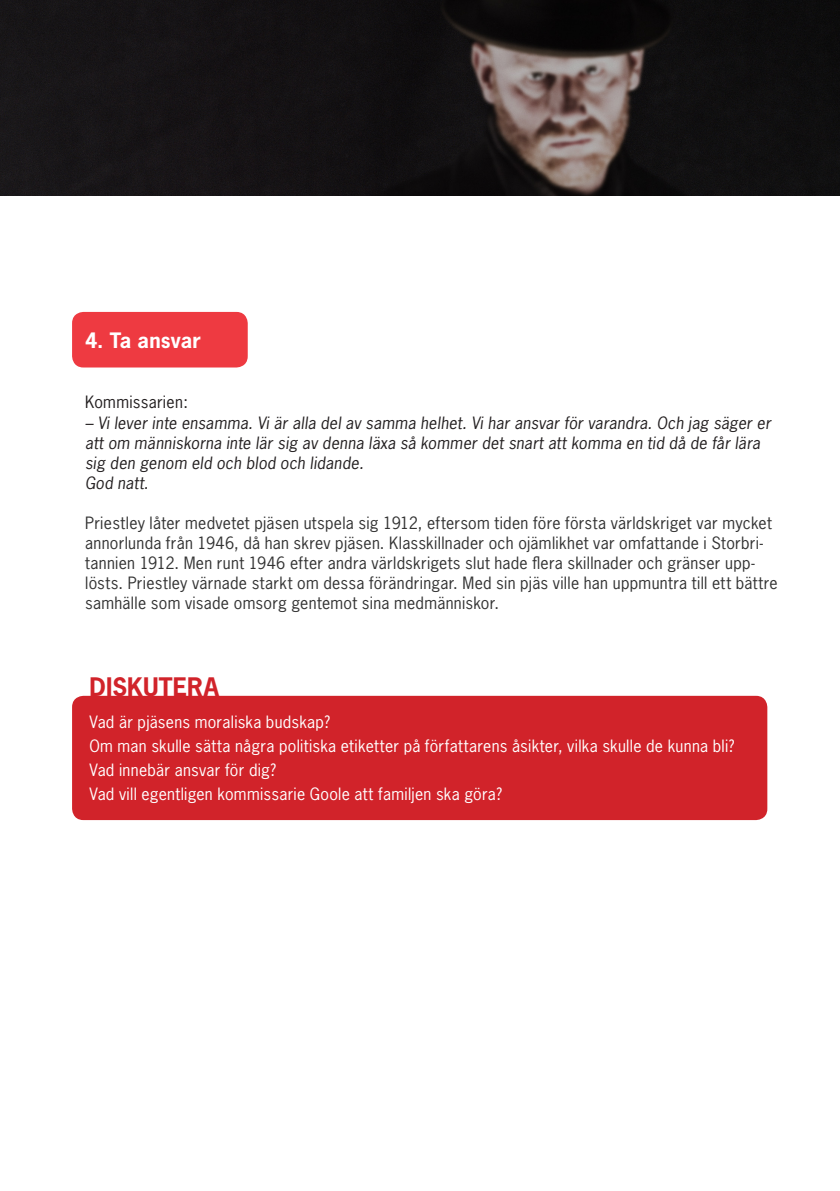
<style>
.page{position:relative;width:840px;height:1191px;background:#fff}
.page>*{position:absolute;margin:0;border:0;box-sizing:border-box;transform-origin:0 0}
.t1{font:700 24px "News Gothic";letter-spacing:.005em;color:#d1232a}
.t2{font:700 20px "News Gothic";letter-spacing:.01em;color:#fff}
.t3{font:16px/20px "News Gothic";letter-spacing:.02em;color:#333}
.t4{font:italic 16px/20px "News Gothic";letter-spacing:.015em;color:#231f20}
.t5{font:16px "News Gothic";letter-spacing:.02em;color:#fff}
.t6{font:16px "News Gothic";letter-spacing:.02em;color:#231f20}
</style>
<div class="page">
<div style="left:72px;top:696px;width:694px;height:124px;background:#d1232a;border-radius:11px"></div>
<div style="left:72px;top:312px;width:175px;height:55px;background:#ee3a41;border-radius:11px"></div>
<img style="left:0;top:0;width:839px;height:195px">
<p class="t2" style="left:85px;top:328px;width:117px">4. Ta ansvar</p>
<p class="t6" style="left:85px;top:392px;width:104px">Kommissarien:</p>
<p class="t4" style="left:85px;top:412px;width:687px">– Vi lever inte ensamma. Vi är alla del av samma helhet. Vi har ansvar för varandra. Och jag säger er att om människorna inte lär sig av denna läxa så kommer det snart att komma en tid då de får lära sig den genom eld och blod och lidande.</p>
<p class="t4" style="left:85px;top:472px;width:65px">God natt.</p>
<p class="t3" style="left:85px;top:512px;width:693px">Priestley låter medvetet pjäsen utspela sig 1912, eftersom tiden före första världskriget var mycket annorlunda från 1946, då han skrev pjäsen. Klasskillnader och ojämlikhet var omfattande i Storbri&shy;tannien 1912. Men runt 1946 efter andra världskrigets slut hade flera skillnader och gränser upp&shy;lösts. Priestley värnade starkt om dessa förändringar. Med sin pjäs ville han uppmuntra till ett bättre samhälle som visade omsorg gentemot sina medmänniskor.</p>
<p class="t1" style="left:89px;top:671px;width:131px">DISKUTERA</p>
<p class="t5" style="left:89px;top:711px;width:242px">Vad är pjäsens moraliska budskap?</p>
<p class="t5" style="left:89px;top:735px;width:646px">Om man skulle sätta några politiska etiketter på författarens åsikter, vilka skulle de kunna bli?</p>
<p class="t5" style="left:89px;top:759px;width:188px">Vad innebär ansvar för dig?</p>
<p class="t5" style="left:89px;top:783px;width:414px">Vad vill egentligen kommissarie Goole att familjen ska göra?</p>
</div>
